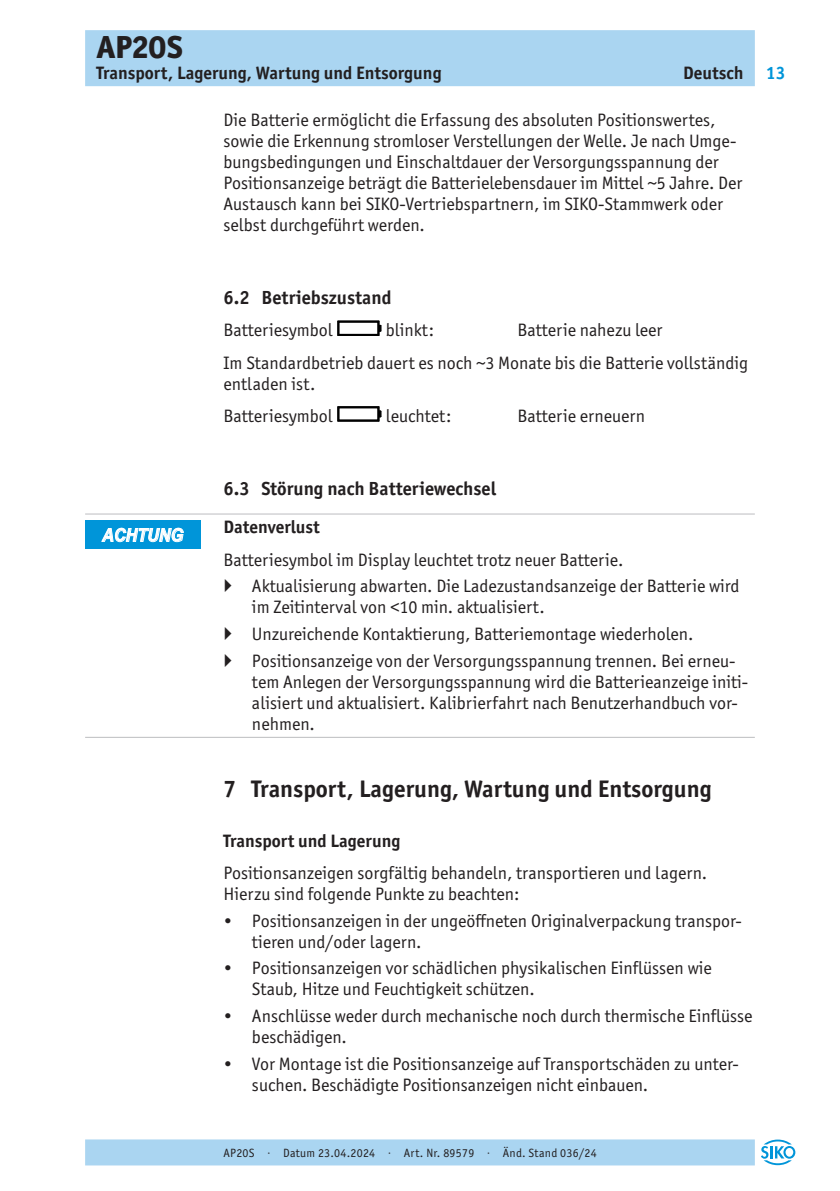
<style>
.page{position:relative;width:840px;height:1191px;background:#fff}
.page>*{position:absolute;margin:0;border:0;box-sizing:border-box;transform-origin:0 0}
.t1{font:800 32px "Officina Sans ITC Pro";color:#231f20}
.t2{font:700 24px "Officina Sans ITC Pro";color:#231f20}
.t3{font:700 19px "Officina Sans ITC Pro";color:#231f20}
._03__Fliesstext{font:18px/21px "Officina Sans ITC Pro";color:#231f20}
._02__Ueberschrift{font:700 18px "Officina Sans ITC Pro";color:#231f20}
._02__Ueberschrift_Linie-oben{font:700 18px "Officina Sans ITC Pro";color:#231f20}
.t4{font:italic 700 18px "Arial";color:#fff;scale:.9 1}
.t5{font:700 18px "Officina Sans ITC Pro";color:#0095d9}
.t6{font:12px "Officina Sans ITC Pro";letter-spacing:.02em;color:#231f20}
</style>
<div class="page">
<div style="left:85px;top:30px;width:669px;height:56px;background:#aad5f1"></div>
<div style="left:85px;top:1139px;width:669px;height:26px;background:#aad5f1"></div>
<svg style="left:761px;top:1139px;width:33px;height:26px"></svg>
<hr style="left:85px;top:513px;width:669px;height:1px;background:#bcbdc0">
<hr style="left:85px;top:737px;width:669px;height:1px;background:#bcbdc0">
<svg style="left:337px;top:320px;width:44px;height:16px"></svg>
<hr style="left:338px;top:421px;width:41px;height:1px;background:#000">
<svg style="left:337px;top:406px;width:44px;height:15px"></svg>
<div style="left:85px;top:520px;width:116px;height:29px;background:#0095d9"></div>
<svg style="left:102px;top:528px;width:81px;height:14px"></svg>
<h1 class="t1" style="left:96px;top:26px;width:88px">AP20S</h1>
<p class="_02__Ueberschrift" style="left:96px;top:62px;width:346px">Transport, Lagerung, Wartung und Entsorgung</p>
<p class="_02__Ueberschrift" style="left:682px;top:62px;width:62px">Deutsch</p>
<p class="_03__Fliesstext" style="left:223px;top:109px;width:520px">Die Batterie ermöglicht die Erfassung des absoluten Positionswertes, sowie die Erkennung stromloser Verstellungen der Welle. Je nach Umge&shy;bungsbedingungen und Einschaltdauer der Versorgungsspannung der Positionsanzeige beträgt die Batterielebensdauer im Mittel ~5 Jahre. Der Austausch kann bei SIKO-Vertriebspartnern, im SIKO-Stammwerk oder selbst durchgeführt werden.</p>
<p class="t5" style="left:765px;top:62px;width:21px">13</p>
<p class="t4" style="left:102px;top:523px;width:92px">ACHTUNG</p>
<p class="t3" style="left:223px;top:286px;width:169px">6.2 Betriebszustand</p>
<p class="_03__Fliesstext" style="left:223px;top:320px;width:111px">Batteriesymbol</p>
<p class="_03__Fliesstext" style="left:385px;top:320px;width:50px">blinkt:</p>
<p class="_03__Fliesstext" style="left:517px;top:320px;width:146px">Batterie nahezu leer</p>
<p class="_03__Fliesstext" style="left:223px;top:352px;width:525px">Im Standardbetrieb dauert es noch ~3 Monate bis die Batterie vollständig entladen ist.</p>
<p class="_03__Fliesstext" style="left:223px;top:405px;width:111px">Batteriesymbol</p>
<p class="_03__Fliesstext" style="left:385px;top:405px;width:67px">leuchtet:</p>
<p class="_03__Fliesstext" style="left:517px;top:405px;width:129px">Batterie erneuern</p>
<p class="t3" style="left:223px;top:477px;width:274px">6.3 Störung nach Batteriewechsel</p>
<p class="_02__Ueberschrift_Linie-oben" style="left:223px;top:516px;width:98px">Datenverlust</p>
<p class="_03__Fliesstext" style="left:223px;top:549px;width:401px">Batteriesymbol im Display leuchtet trotz neuer Batterie.</p>
<p class="_03__Fliesstext" style="left:252px;top:575px;width:489px">Aktualisierung abwarten. Die Ladezustandsanzeige der Batterie wird im Zeitinterval von &lt;10 min. aktualisiert.</p>
<p class="_03__Fliesstext" style="left:252px;top:623px;width:442px">Unzureichende Kontaktierung, Batteriemontage wiederholen.</p>
<p class="_03__Fliesstext" style="left:252px;top:650px;width:497px">Positionsanzeige von der Versorgungsspannung trennen. Bei erneu&shy;tem Anlegen der Versorgungsspannung wird die Batterieanzeige initi&shy;alisiert und aktualisiert. Kalibrierfahrt nach Benutzerhandbuch vor&shy;nehmen.</p>
<p class="t2" style="left:223px;top:774px;width:489px">7 Transport, Lagerung, Wartung und Entsorgung</p>
<p class="_02__Ueberschrift" style="left:223px;top:829px;width:178px">Transport und Lagerung</p>
<p class="_03__Fliesstext" style="left:223px;top:862px;width:485px">Positionsanzeigen sorgfältig behandeln, transportieren und lagern.<br>Hierzu sind folgende Punkte zu beachten:</p>
<p class="_03__Fliesstext" style="left:252px;top:910px;width:491px;text-indent:-28px">• Positionsanzeigen in der ungeöffneten Originalverpackung transpor&shy;tieren und/oder lagern.</p>
<p class="_03__Fliesstext" style="left:252px;top:957px;width:461px;text-indent:-28px">• Positionsanzeigen vor schädlichen physikalischen Einflüssen wie<br>Staub, Hitze und Feuchtigkeit schützen.</p>
<p class="_03__Fliesstext" style="left:252px;top:1005px;width:501px;text-indent:-28px">• Anschlüsse weder durch mechanische noch durch thermische Einflüsse beschädigen.</p>
<p class="_03__Fliesstext" style="left:252px;top:1053px;width:488px;text-indent:-28px">• Vor Montage ist die Positionsanzeige auf Transportschäden zu unter&shy;suchen. Beschädigte Positionsanzeigen nicht einbauen.</p>
<p class="t6" style="left:223px;top:1145px;width:374px">AP20S · Datum 23.04.2024 · Art. Nr. 89579 · Änd. Stand 036/24</p>
</div>
